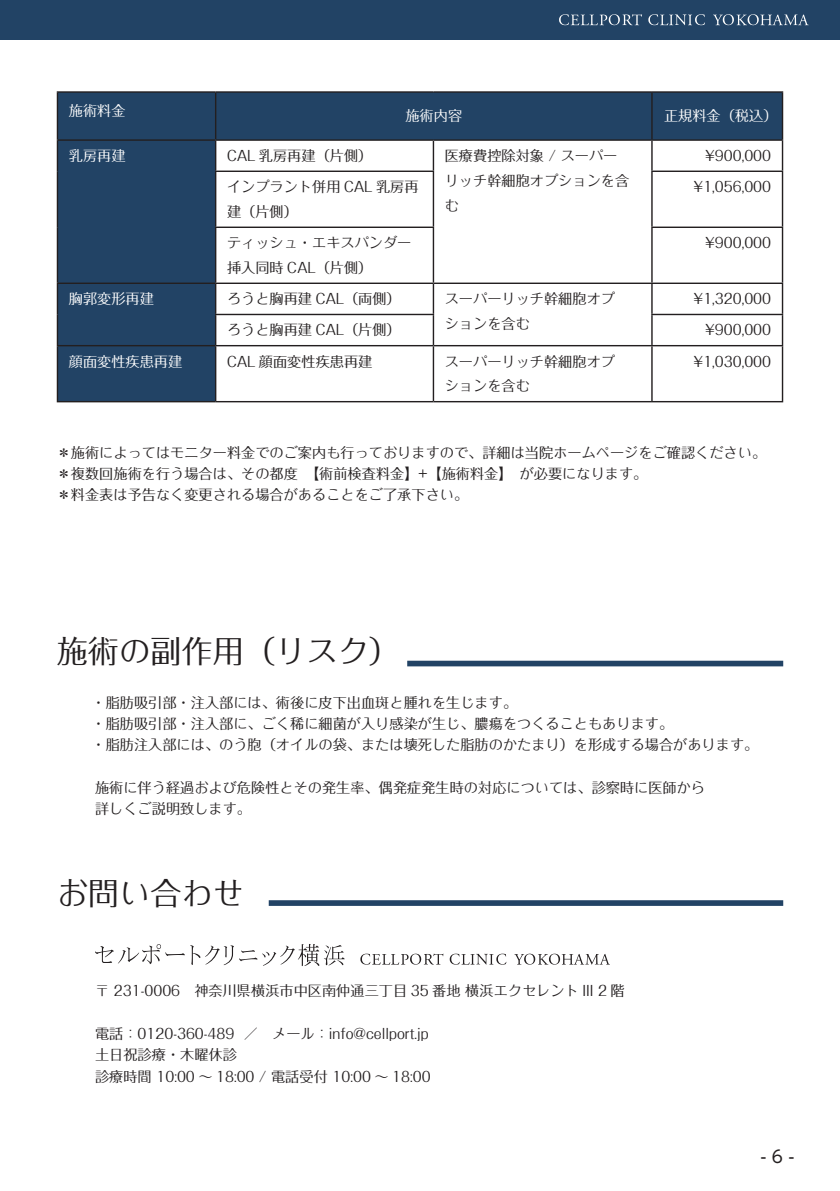
<style>
.page{position:relative;width:840px;height:1191px;background:#fff}
.page>*{position:absolute;margin:0;border:0;box-sizing:border-box;transform-origin:0 0}
.t1{font:31.2px "Folk Pro";color:#231f20}
.t2{font:17px "UD Shin Go Pro";color:#231f20}
.t3{font:14.2px/21.2px "Folk Pro";color:#231f20}
.t4{font:14.2px "Folk Pro";color:#fff}
</style>
<div class="page">
<div style="left:0;top:0;width:839px;height:40px;background:#224365"></div>
<svg style="left:559px;top:14px;width:82px;height:11px"></svg>
<svg style="left:648px;top:14px;width:56px;height:11px"></svg>
<svg style="left:713px;top:14px;width:95px;height:11px"></svg>
<div style="left:58px;top:93px;width:157px;height:308px;background:#224365"></div>
<div style="left:216px;top:93px;width:565px;height:46px;background:#224365"></div>
<hr style="left:57px;top:91px;width:158px;height:2px;background:#231f20">
<hr style="left:57px;top:93px;width:1px;height:46px;background:#231f20">
<hr style="left:215px;top:91px;width:218px;height:2px;background:#231f20">
<hr style="left:215px;top:93px;width:1px;height:46px;background:#231f20">
<hr style="left:433px;top:91px;width:218px;height:2px;background:#231f20">
<hr style="left:651px;top:91px;width:131px;height:2px;background:#231f20">
<hr style="left:651px;top:93px;width:1px;height:46px;background:#231f20">
<hr style="left:781px;top:93px;width:1px;height:46px;background:#231f20">
<hr style="left:57px;top:139px;width:158px;height:2px;background:#231f20">
<hr style="left:57px;top:141px;width:1px;height:30px;background:#231f20">
<hr style="left:215px;top:139px;width:218px;height:2px;background:#231f20">
<hr style="left:215px;top:141px;width:1px;height:30px;background:#231f20">
<hr style="left:433px;top:139px;width:218px;height:2px;background:#231f20">
<hr style="left:432px;top:141px;width:2px;height:30px;background:#231f20">
<hr style="left:651px;top:139px;width:131px;height:2px;background:#231f20">
<hr style="left:651px;top:141px;width:1px;height:30px;background:#231f20">
<hr style="left:781px;top:141px;width:1px;height:30px;background:#231f20">
<hr style="left:57px;top:171px;width:1px;height:56px;background:#231f20">
<hr style="left:215px;top:171px;width:219px;height:1px;background:#231f20">
<hr style="left:215px;top:172px;width:1px;height:54px;background:#231f20">
<hr style="left:432px;top:172px;width:2px;height:54px;background:#231f20">
<hr style="left:651px;top:171px;width:131px;height:1px;background:#231f20">
<hr style="left:651px;top:172px;width:1px;height:54px;background:#231f20">
<hr style="left:781px;top:172px;width:1px;height:54px;background:#231f20">
<hr style="left:57px;top:227px;width:1px;height:55px;background:#231f20">
<hr style="left:215px;top:226px;width:219px;height:2px;background:#231f20">
<hr style="left:215px;top:228px;width:1px;height:54px;background:#231f20">
<hr style="left:432px;top:228px;width:2px;height:54px;background:#231f20">
<hr style="left:651px;top:226px;width:131px;height:2px;background:#231f20">
<hr style="left:651px;top:228px;width:1px;height:54px;background:#231f20">
<hr style="left:781px;top:228px;width:1px;height:54px;background:#231f20">
<hr style="left:57px;top:282px;width:158px;height:2px;background:#231f20">
<hr style="left:57px;top:284px;width:1px;height:30px;background:#231f20">
<hr style="left:215px;top:282px;width:218px;height:2px;background:#231f20">
<hr style="left:215px;top:284px;width:1px;height:30px;background:#231f20">
<hr style="left:433px;top:282px;width:218px;height:2px;background:#231f20">
<hr style="left:432px;top:284px;width:2px;height:30px;background:#231f20">
<hr style="left:651px;top:282px;width:131px;height:2px;background:#231f20">
<hr style="left:651px;top:284px;width:1px;height:30px;background:#231f20">
<hr style="left:781px;top:284px;width:1px;height:30px;background:#231f20">
<hr style="left:57px;top:314px;width:1px;height:31px;background:#231f20">
<hr style="left:215px;top:314px;width:219px;height:1px;background:#231f20">
<hr style="left:215px;top:315px;width:1px;height:30px;background:#231f20">
<hr style="left:432px;top:315px;width:2px;height:30px;background:#231f20">
<hr style="left:651px;top:314px;width:131px;height:1px;background:#231f20">
<hr style="left:651px;top:315px;width:1px;height:30px;background:#231f20">
<hr style="left:781px;top:315px;width:1px;height:30px;background:#231f20">
<hr style="left:57px;top:345px;width:158px;height:1px;background:#231f20">
<hr style="left:57px;top:346px;width:1px;height:55px;background:#231f20">
<hr style="left:215px;top:345px;width:218px;height:1px;background:#231f20">
<hr style="left:215px;top:346px;width:1px;height:55px;background:#231f20">
<hr style="left:433px;top:345px;width:218px;height:1px;background:#231f20">
<hr style="left:432px;top:346px;width:2px;height:55px;background:#231f20">
<hr style="left:651px;top:345px;width:131px;height:1px;background:#231f20">
<hr style="left:651px;top:346px;width:1px;height:55px;background:#231f20">
<hr style="left:781px;top:346px;width:1px;height:55px;background:#231f20">
<hr style="left:57px;top:401px;width:158px;height:1px;background:#231f20">
<hr style="left:215px;top:401px;width:218px;height:1px;background:#231f20">
<hr style="left:433px;top:401px;width:218px;height:1px;background:#231f20">
<hr style="left:651px;top:401px;width:131px;height:1px;background:#231f20">
<svg style="left:95px;top:944px;width:249px;height:22px"></svg>
<svg style="left:360px;top:953px;width:83px;height:11px"></svg>
<svg style="left:449px;top:953px;width:57px;height:11px"></svg>
<svg style="left:514px;top:953px;width:95px;height:11px"></svg>
<div style="left:407px;top:660px;width:375px;height:6px;background:#224365"></div>
<div style="left:268px;top:900px;width:514px;height:6px;background:#224365"></div>
<p class="t4" style="left:69px;top:98px;width:58px">施術料金</p>
<p class="t4" style="left:405px;top:104px;width:58px">施術内容</p>
<p class="t4" style="left:663px;top:104px;width:115px">正規料金（税込）</p>
<p class="t4" style="left:69px;top:144px;width:58px">乳房再建</p>
<p class="t3" style="left:227px;top:143px;width:147px">CAL 乳房再建（片側）</p>
<p class="t3" style="left:444px;top:141px;width:186px;line-height:24.8px">医療費控除対象 / スーパーリッチ幹細胞オプションを含む</p>
<p class="t3" style="left:704px;top:143px;width:67px">¥900,000</p>
<p class="t3" style="left:227px;top:172px;width:193px;line-height:24.8px">インプラント併用 CAL 乳房再建（片側）</p>
<p class="t3" style="left:693px;top:174px;width:79px">¥1,056,000</p>
<p class="t3" style="left:227px;top:228px;width:186px;line-height:24.8px">ティッシュ・エキスパンダー挿入同時 CAL（片側）</p>
<p class="t3" style="left:704px;top:230px;width:67px">¥900,000</p>
<p class="t4" style="left:69px;top:287px;width:87px">胸郭変形再建</p>
<p class="t3" style="left:227px;top:286px;width:175px">ろうと胸再建 CAL（両側）</p>
<p class="t3" style="left:444px;top:284px;width:172px;line-height:24.8px">スーパーリッチ幹細胞オプションを含む</p>
<p class="t3" style="left:693px;top:286px;width:79px">¥1,320,000</p>
<p class="t3" style="left:227px;top:317px;width:175px">ろうと胸再建 CAL（片側）</p>
<p class="t3" style="left:704px;top:317px;width:67px">¥900,000</p>
<p class="t4" style="left:69px;top:349px;width:115px">顔面変性疾患再建</p>
<p class="t3" style="left:227px;top:349px;width:147px">CAL 顔面変性疾患再建</p>
<p class="t3" style="left:444px;top:347px;width:172px;line-height:24.8px">スーパーリッチ幹細胞オプションを含む</p>
<p class="t3" style="left:693px;top:349px;width:79px">¥1,030,000</p>
<p class="t3" style="left:57px;top:440px;width:710px">＊施術によってはモニター料金でのご案内も行っておりますので、詳細は当院ホームページをご確認ください。＊複数回施術を行う場合は、その都度　【術前検査料金】+【施術料金】　が必要になります。<br>＊料金表は予告なく変更される場合があることをご了承下さい。</p>
<h1 class="t1" style="left:57px;top:624px;width:344px">施術の副作用（リスク）</h1>
<p class="t3" style="left:91px;top:689px;width:668px">・脂肪吸引部・注入部には、術後に皮下出血斑と腫れを生じます。<br>・脂肪吸引部・注入部に、ごく稀に細菌が入り感染が生じ、膿瘍をつくることもあります。<br>・脂肪注入部には、のう胞（オイルの袋、または壊死した脂肪のかたまり）を形成する場合があります。</p>
<p class="t3" style="left:95px;top:774px;width:611px">施術に伴う経過および危険性とその発生率、偶発症発生時の対応については、診察時に医師から詳しくご説明致します。</p>
<h1 class="t1" style="left:57px;top:866px;width:189px">お問い合わせ</h1>
<p class="t3" style="left:95px;top:978px;width:531px">〒 231-0006　神奈川県横浜市中区南仲通三丁目 35 番地 横浜エクセレント III 2 階</p>
<p class="t3" style="left:95px;top:1021px;width:337px">電話：0120-360-489 ／　メール：info@cellport.jp土日祝診療・木曜休診<br>診療時間 10:00 〜 18:00 / 電話受付 10:00 〜 18:00</p>
<p class="t2" style="left:760px;top:1143px;width:35px">- 6 -</p>
</div>
